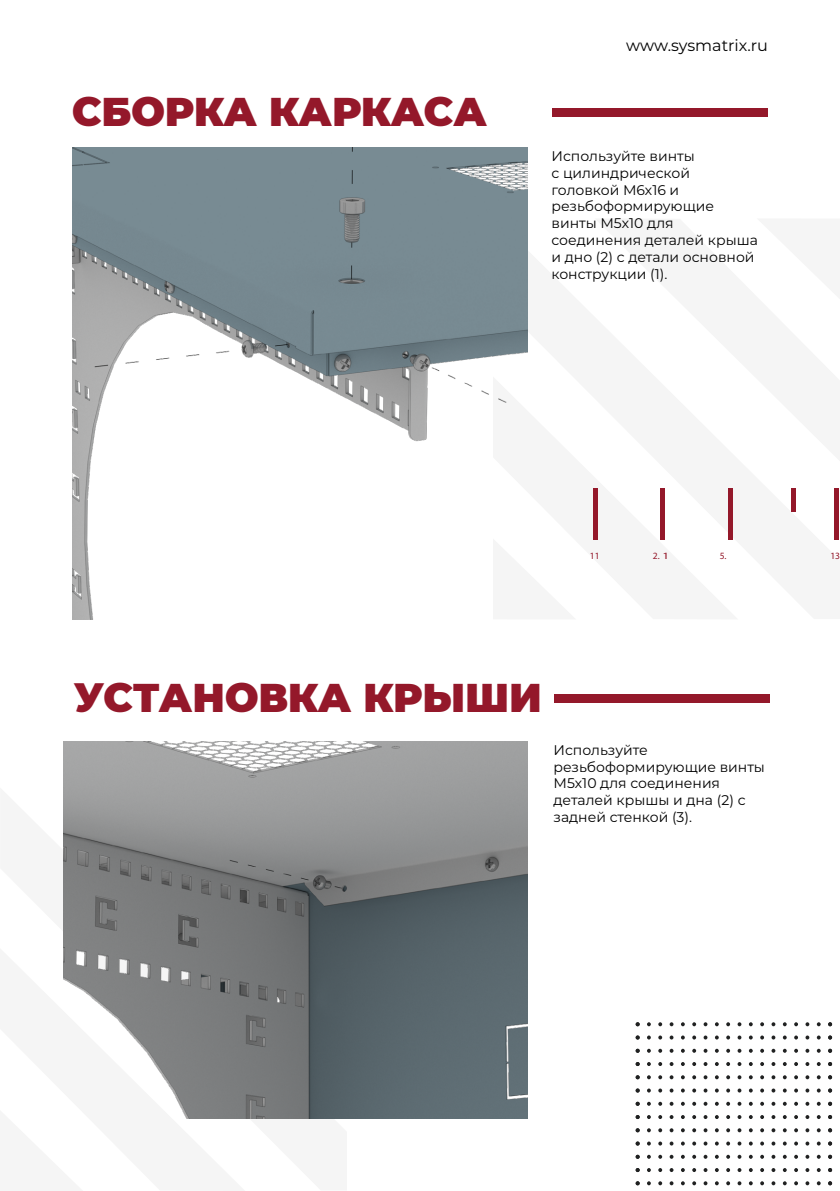
<style>
.page{position:relative;width:840px;height:1191px;background:#fff}
.page>*{position:absolute;margin:0;border:0;box-sizing:border-box;transform-origin:0 0}
.t1{font:900 40px "Montserrat";letter-spacing:-.01em;color:#94182a}
.t2{font:16px "Montserrat";color:#000}
.t3{font:14px/16.8px "Montserrat";color:#000}
.t4{font:9.6px "Myriad Pro";color:#94182a}
</style>
<div class="page">
<div style="left:551px;top:109px;width:216px;height:8px;background:#94182a"></div>
<img style="left:72px;top:147px;width:455px;height:472px">
<svg style="left:635px;top:1022px;width:4px;height:4px"></svg>
<svg style="left:816px;top:1022px;width:4px;height:4px"></svg>
<svg style="left:782px;top:1022px;width:4px;height:4px"></svg>
<svg style="left:771px;top:1022px;width:4px;height:4px"></svg>
<svg style="left:748px;top:1022px;width:4px;height:4px"></svg>
<svg style="left:737px;top:1022px;width:4px;height:4px"></svg>
<svg style="left:715px;top:1022px;width:3px;height:4px"></svg>
<svg style="left:703px;top:1022px;width:4px;height:4px"></svg>
<svg style="left:681px;top:1022px;width:3px;height:4px"></svg>
<svg style="left:669px;top:1022px;width:4px;height:4px"></svg>
<svg style="left:647px;top:1022px;width:3px;height:4px"></svg>
<svg style="left:828px;top:1022px;width:3px;height:4px"></svg>
<svg style="left:635px;top:1035px;width:4px;height:4px"></svg>
<svg style="left:816px;top:1035px;width:4px;height:4px"></svg>
<svg style="left:782px;top:1035px;width:4px;height:4px"></svg>
<svg style="left:771px;top:1035px;width:4px;height:4px"></svg>
<svg style="left:748px;top:1035px;width:4px;height:4px"></svg>
<svg style="left:737px;top:1035px;width:4px;height:4px"></svg>
<svg style="left:703px;top:1035px;width:4px;height:4px"></svg>
<svg style="left:669px;top:1035px;width:4px;height:4px"></svg>
<svg style="left:635px;top:1048px;width:4px;height:4px"></svg>
<svg style="left:816px;top:1048px;width:4px;height:4px"></svg>
<svg style="left:782px;top:1048px;width:4px;height:4px"></svg>
<svg style="left:771px;top:1048px;width:4px;height:4px"></svg>
<svg style="left:748px;top:1048px;width:4px;height:4px"></svg>
<svg style="left:737px;top:1048px;width:4px;height:4px"></svg>
<svg style="left:703px;top:1048px;width:4px;height:4px"></svg>
<svg style="left:669px;top:1048px;width:4px;height:4px"></svg>
<svg style="left:635px;top:1062px;width:4px;height:4px"></svg>
<svg style="left:816px;top:1062px;width:4px;height:4px"></svg>
<svg style="left:794px;top:1062px;width:3px;height:4px"></svg>
<svg style="left:782px;top:1062px;width:4px;height:4px"></svg>
<svg style="left:771px;top:1062px;width:4px;height:4px"></svg>
<svg style="left:760px;top:1062px;width:3px;height:4px"></svg>
<svg style="left:749px;top:1062px;width:3px;height:4px"></svg>
<svg style="left:737px;top:1062px;width:4px;height:4px"></svg>
<svg style="left:726px;top:1062px;width:3px;height:4px"></svg>
<svg style="left:715px;top:1062px;width:3px;height:4px"></svg>
<svg style="left:703px;top:1062px;width:4px;height:4px"></svg>
<svg style="left:692px;top:1062px;width:3px;height:4px"></svg>
<svg style="left:681px;top:1062px;width:3px;height:4px"></svg>
<svg style="left:669px;top:1062px;width:4px;height:4px"></svg>
<svg style="left:658px;top:1062px;width:3px;height:4px"></svg>
<svg style="left:647px;top:1062px;width:3px;height:4px"></svg>
<svg style="left:828px;top:1062px;width:3px;height:4px"></svg>
<svg style="left:635px;top:1075px;width:4px;height:4px"></svg>
<svg style="left:816px;top:1075px;width:4px;height:4px"></svg>
<svg style="left:782px;top:1075px;width:4px;height:4px"></svg>
<svg style="left:771px;top:1075px;width:4px;height:4px"></svg>
<svg style="left:748px;top:1075px;width:4px;height:4px"></svg>
<svg style="left:737px;top:1075px;width:4px;height:4px"></svg>
<svg style="left:715px;top:1075px;width:3px;height:4px"></svg>
<svg style="left:703px;top:1075px;width:4px;height:4px"></svg>
<svg style="left:681px;top:1075px;width:3px;height:4px"></svg>
<svg style="left:669px;top:1075px;width:4px;height:4px"></svg>
<svg style="left:647px;top:1075px;width:3px;height:4px"></svg>
<svg style="left:828px;top:1075px;width:3px;height:4px"></svg>
<svg style="left:635px;top:1088px;width:4px;height:4px"></svg>
<svg style="left:816px;top:1088px;width:4px;height:4px"></svg>
<svg style="left:782px;top:1088px;width:4px;height:4px"></svg>
<svg style="left:771px;top:1088px;width:4px;height:4px"></svg>
<svg style="left:748px;top:1088px;width:4px;height:4px"></svg>
<svg style="left:737px;top:1088px;width:4px;height:4px"></svg>
<svg style="left:703px;top:1088px;width:4px;height:4px"></svg>
<svg style="left:669px;top:1088px;width:4px;height:4px"></svg>
<svg style="left:635px;top:1101px;width:4px;height:4px"></svg>
<svg style="left:816px;top:1101px;width:4px;height:4px"></svg>
<svg style="left:782px;top:1101px;width:4px;height:4px"></svg>
<svg style="left:771px;top:1101px;width:4px;height:4px"></svg>
<svg style="left:748px;top:1101px;width:4px;height:4px"></svg>
<svg style="left:737px;top:1101px;width:4px;height:4px"></svg>
<svg style="left:703px;top:1101px;width:4px;height:4px"></svg>
<svg style="left:669px;top:1101px;width:4px;height:4px"></svg>
<svg style="left:635px;top:1115px;width:4px;height:4px"></svg>
<svg style="left:816px;top:1115px;width:4px;height:4px"></svg>
<svg style="left:794px;top:1115px;width:3px;height:4px"></svg>
<svg style="left:782px;top:1115px;width:4px;height:4px"></svg>
<svg style="left:771px;top:1115px;width:4px;height:4px"></svg>
<svg style="left:760px;top:1115px;width:3px;height:4px"></svg>
<svg style="left:748px;top:1115px;width:4px;height:4px"></svg>
<svg style="left:737px;top:1115px;width:4px;height:4px"></svg>
<svg style="left:726px;top:1115px;width:3px;height:4px"></svg>
<svg style="left:715px;top:1115px;width:3px;height:4px"></svg>
<svg style="left:703px;top:1115px;width:4px;height:4px"></svg>
<svg style="left:692px;top:1115px;width:3px;height:4px"></svg>
<svg style="left:681px;top:1115px;width:3px;height:4px"></svg>
<svg style="left:669px;top:1115px;width:4px;height:4px"></svg>
<svg style="left:658px;top:1115px;width:3px;height:4px"></svg>
<svg style="left:647px;top:1115px;width:3px;height:4px"></svg>
<svg style="left:828px;top:1115px;width:3px;height:4px"></svg>
<svg style="left:635px;top:1128px;width:4px;height:4px"></svg>
<svg style="left:816px;top:1128px;width:4px;height:4px"></svg>
<svg style="left:782px;top:1128px;width:4px;height:4px"></svg>
<svg style="left:771px;top:1128px;width:4px;height:4px"></svg>
<svg style="left:748px;top:1128px;width:4px;height:4px"></svg>
<svg style="left:737px;top:1128px;width:4px;height:4px"></svg>
<svg style="left:715px;top:1128px;width:3px;height:4px"></svg>
<svg style="left:703px;top:1128px;width:4px;height:4px"></svg>
<svg style="left:681px;top:1128px;width:3px;height:4px"></svg>
<svg style="left:669px;top:1128px;width:4px;height:4px"></svg>
<svg style="left:647px;top:1128px;width:3px;height:4px"></svg>
<svg style="left:828px;top:1128px;width:3px;height:4px"></svg>
<svg style="left:635px;top:1141px;width:4px;height:4px"></svg>
<svg style="left:816px;top:1141px;width:4px;height:4px"></svg>
<svg style="left:782px;top:1141px;width:4px;height:4px"></svg>
<svg style="left:771px;top:1141px;width:4px;height:4px"></svg>
<svg style="left:748px;top:1141px;width:4px;height:4px"></svg>
<svg style="left:737px;top:1141px;width:4px;height:4px"></svg>
<svg style="left:703px;top:1141px;width:4px;height:4px"></svg>
<svg style="left:669px;top:1141px;width:4px;height:4px"></svg>
<svg style="left:635px;top:1154px;width:4px;height:4px"></svg>
<svg style="left:816px;top:1154px;width:4px;height:4px"></svg>
<svg style="left:782px;top:1154px;width:4px;height:4px"></svg>
<svg style="left:771px;top:1154px;width:4px;height:4px"></svg>
<svg style="left:748px;top:1154px;width:4px;height:4px"></svg>
<svg style="left:737px;top:1154px;width:4px;height:4px"></svg>
<svg style="left:703px;top:1154px;width:4px;height:4px"></svg>
<svg style="left:669px;top:1154px;width:4px;height:4px"></svg>
<svg style="left:635px;top:1168px;width:4px;height:4px"></svg>
<svg style="left:816px;top:1168px;width:4px;height:4px"></svg>
<svg style="left:794px;top:1168px;width:3px;height:4px"></svg>
<svg style="left:782px;top:1168px;width:4px;height:4px"></svg>
<svg style="left:771px;top:1168px;width:4px;height:4px"></svg>
<svg style="left:760px;top:1168px;width:3px;height:4px"></svg>
<svg style="left:748px;top:1168px;width:4px;height:4px"></svg>
<svg style="left:737px;top:1168px;width:4px;height:4px"></svg>
<svg style="left:726px;top:1168px;width:3px;height:4px"></svg>
<svg style="left:715px;top:1168px;width:3px;height:4px"></svg>
<svg style="left:703px;top:1168px;width:4px;height:4px"></svg>
<svg style="left:692px;top:1168px;width:3px;height:4px"></svg>
<svg style="left:681px;top:1168px;width:3px;height:4px"></svg>
<svg style="left:669px;top:1168px;width:4px;height:4px"></svg>
<svg style="left:658px;top:1168px;width:3px;height:4px"></svg>
<svg style="left:647px;top:1168px;width:3px;height:4px"></svg>
<svg style="left:828px;top:1168px;width:3px;height:4px"></svg>
<svg style="left:635px;top:1181px;width:4px;height:4px"></svg>
<svg style="left:816px;top:1181px;width:4px;height:4px"></svg>
<svg style="left:782px;top:1181px;width:4px;height:4px"></svg>
<svg style="left:771px;top:1181px;width:4px;height:4px"></svg>
<svg style="left:748px;top:1181px;width:4px;height:4px"></svg>
<svg style="left:737px;top:1181px;width:4px;height:4px"></svg>
<svg style="left:715px;top:1181px;width:3px;height:4px"></svg>
<svg style="left:703px;top:1181px;width:4px;height:4px"></svg>
<svg style="left:681px;top:1181px;width:3px;height:4px"></svg>
<svg style="left:669px;top:1181px;width:4px;height:4px"></svg>
<svg style="left:647px;top:1181px;width:3px;height:4px"></svg>
<svg style="left:828px;top:1181px;width:3px;height:4px"></svg>
<hr style="left:593px;top:488px;width:4px;height:52px;background:#94182a">
<hr style="left:660px;top:488px;width:4px;height:52px;background:#94182a">
<hr style="left:728px;top:488px;width:4px;height:52px;background:#94182a">
<hr style="left:834px;top:488px;width:4px;height:52px;background:#94182a">
<hr style="left:791px;top:488px;width:4px;height:24px;background:#94182a">
<div style="left:553px;top:694px;width:216px;height:8px;background:#94182a"></div>
<img style="left:63px;top:741px;width:464px;height:378px">
<h1 class="t1" style="left:72px;top:81px;width:416px">СБОРКА КАРКАСА</h1>
<p class="t2" style="left:626px;top:35px;width:143px">www.sysmatrix.ru</p>
<p class="t3" style="left:551px;top:147px;width:208px">Используйте винты<br>с цилиндрической головкой М6х16 и резьбоформирующие винты М5х10 для соединения деталей крыша и дно (2) с детали основной конструкции (1).</p>
<p class="t4" style="left:589px;top:549px;width:11px">11</p>
<p class="t4" style="left:652px;top:549px;width:18px">2. 1</p>
<p class="t4" style="left:719px;top:549px;width:8px">5.</p>
<p class="t4" style="left:829px;top:549px;width:11px">13</p>
<h1 class="t1" style="left:74px;top:668px;width:469px">УСТАНОВКА КРЫШИ</h1>
<p class="t3" style="left:553px;top:741px;width:213px">Используйте резьбоформирующие винты<br>М5х10 для соединения деталей крышы и дна (2) с задней стенкой (3).</p>
</div>
